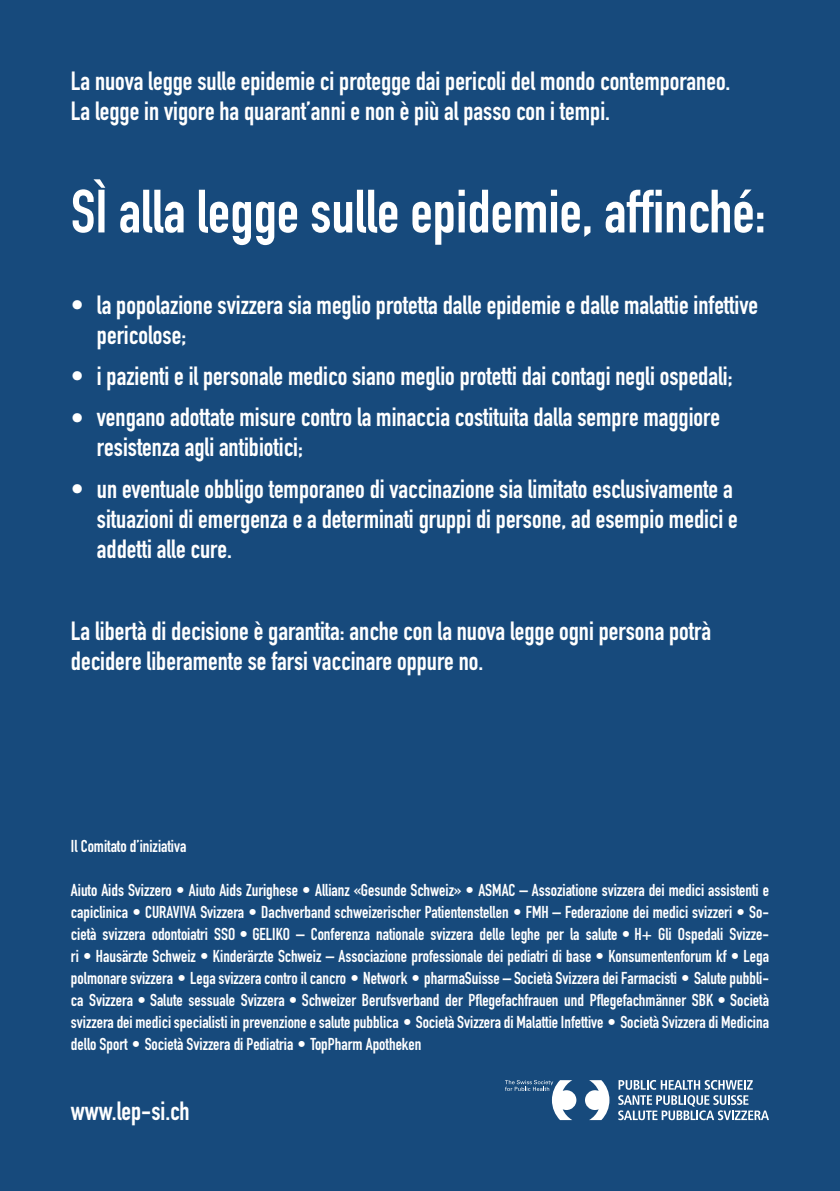
<style>
.page{position:relative;width:840px;height:1191px;background:#fff}
.page>*{position:absolute;margin:0;border:0;box-sizing:border-box;transform-origin:0 0}
.t1{font:60px "DIN Engschrift";color:#fff}
.t2{font:26px/30px "DIN Engschrift";color:#fff}
.t3{font:17px/22px "DIN Engschrift";color:#fff;text-align:justify}
</style>
<div class="page">
<div style="left:0;top:0;width:839px;height:1191px;background:#174a7c"></div>
<svg style="left:585px;top:1080px;width:24px;height:40px"></svg>
<svg style="left:618px;top:1080px;width:134px;height:9px"></svg>
<svg style="left:618px;top:1095px;width:150px;height:25px"></svg>
<svg style="left:505px;top:1080px;width:71px;height:40px"></svg>
<h2 class="t2" style="left:71px;top:66px;width:660px">La nuova legge sulle epidemie ci protegge dai pericoli del mondo contemporaneo.<br>La legge in vigore ha quarant’anni e non è più al passo con i tempi.</h2>
<h1 class="t1" style="left:71px;top:176px;width:696px">Sì alla legge sulle epidemie, affinché:</h1>
<h2 class="t2" style="left:97px;top:289px;width:662px;text-indent:-26px">• la popolazione svizzera sia meglio protetta dalle epidemie e dalle malattie infettive pericolose;</h2>
<h2 class="t2" style="left:71px;top:361px;width:662px">• i pazienti e il personale medico siano meglio protetti dai contagi negli ospedali;</h2>
<h2 class="t2" style="left:97px;top:402px;width:624px;text-indent:-26px">• vengano adottate misure contro la minaccia costituita dalla sempre maggiore resistenza agli antibiotici;</h2>
<h2 class="t2" style="left:97px;top:473px;width:642px;text-indent:-26px">• un eventuale obbligo temporaneo di vaccinazione sia limitato esclusivamente a situazioni di emergenza e a determinati gruppi di persone, ad esempio medici e addetti alle cure.</h2>
<h2 class="t2" style="left:71px;top:616px;width:641px">La libertà di decisione è garantita: anche con la nuova legge ogni persona potrà decidere liberamente se farsi vaccinare oppure no.</h2>
<p class="t3" style="left:71px;top:835px;width:117px">Il Comitato d’iniziativa</p>
<p class="t3" style="left:71px;top:879px;width:699px">Aiuto Aids Svizzero • Aiuto Aids Zurighese • Allianz «Gesunde Schweiz» • ASMAC – Assoziatione svizzera dei medici assistenti e capiclinica • CURAVIVA Svizzera • Dachverband schweizerischer Patientenstellen • FMH – Federazione dei medici svizzeri • So&shy;cietà svizzera odontoiatri SSO • GELIKO – Conferenza nationale svizzera delle leghe per la salute • H+ Gli Ospedali Svizze&shy;ri • Hausärzte Schweiz • Kinderärzte Schweiz – Associazione professionale dei pediatri di base • Konsumentenforum kf • Lega polmonare svizzera • Lega svizzera contro il cancro • Network • pharmaSuisse – Società Svizzera dei Farmacisti • Salute pubbli&shy;ca Svizzera • Salute sessuale Svizzera • Schweizer Berufsverband der Pflegefachfrauen und Pflegefachmänner SBK • Società svizzera dei medici specialisti in prevenzione e salute pubblica • Società Svizzera di Malattie Infettive • Società Svizzera di Medicina dello Sport • Società Svizzera di Pediatria • TopPharm Apotheken</p>
<h2 class="t2" style="left:71px;top:1096px;width:120px">www.lep-si.ch</h2>
</div>
